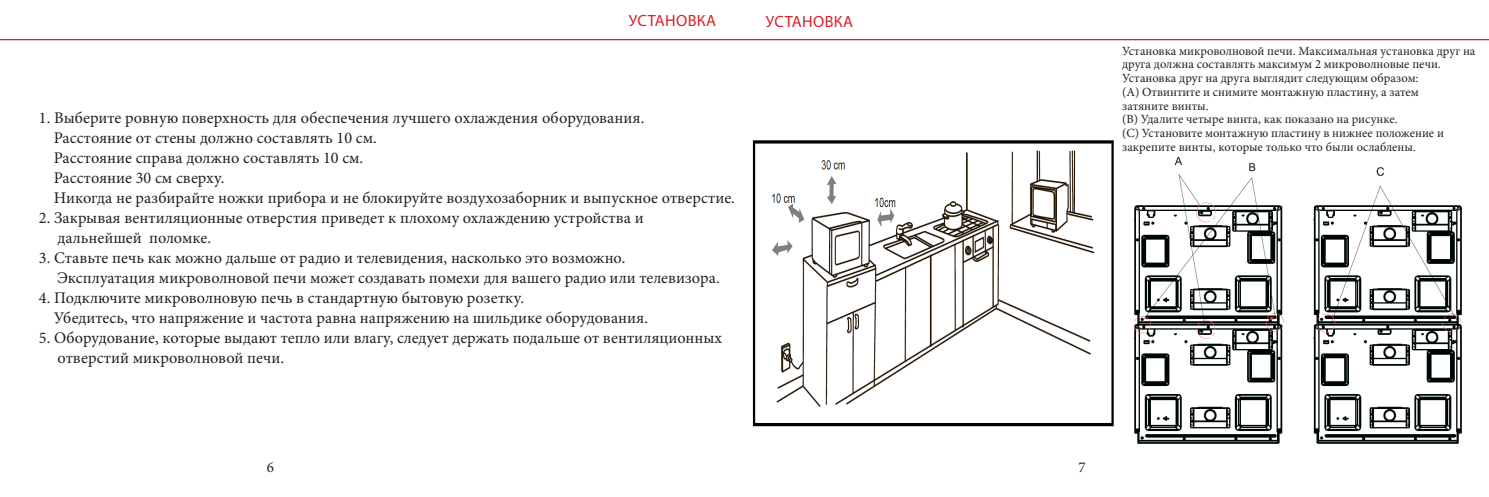
<style>
.page{position:relative;width:1489px;height:497px;background:#fff}
.page>*{position:absolute;margin:0;border:0;box-sizing:border-box;transform-origin:0 0}
.t1{font:16.25px "Minion Pro";color:#231f20}
.t2{font:16.25px "Myriad Pro";letter-spacing:.02em;color:#d1232a}
.t3{font:15px "Minion Pro";color:#231f20}
.t4{font:12.5px/13.8px "Minion Pro";color:#231f20}
</style>
<div class="page">
<hr style="left:0;top:39px;width:748px;height:1px;background:#d1232a">
<hr style="left:748px;top:39px;width:740px;height:1px;background:#d1232a">
<img style="left:752px;top:140px;width:362px;height:287px">
<img style="left:1133px;top:156px;width:329px;height:288px">
<p class="t2" style="left:629px;top:11px;width:89px">УСТАНОВКА</p>
<p class="t2" style="left:766px;top:11px;width:89px">УСТАНОВКА</p>
<p class="t1" style="left:39px;top:106px;width:607px">1. Выберите ровную поверхность для обеспечения лучшего охлаждения оборудования.</p>
<p class="t1" style="left:54px;top:126px;width:324px">Расстояние от стены должно составлять 10 см.</p>
<p class="t1" style="left:54px;top:146px;width:311px">Расстояние справа должно составлять 10 см.</p>
<p class="t1" style="left:54px;top:166px;width:172px">Расстояние 30 см сверху.</p>
<p class="t1" style="left:54px;top:186px;width:682px">Никогда не разбирайте ножки прибора и не блокируйте воздухозаборник и выпускное отверстие.</p>
<p class="t1" style="left:39px;top:206px;width:606px">2. Закрывая вентиляционные отверстия приведет к плохому охлаждению устройства и</p>
<p class="t1" style="left:57px;top:226px;width:155px">дальнейшей поломке.</p>
<p class="t1" style="left:39px;top:246px;width:588px">3. Ставьте печь как можно дальше от радио и телевидения, насколько это возможно.</p>
<p class="t1" style="left:57px;top:266px;width:663px">Эксплуатация микроволновой печи может создавать помехи для вашего радио или телевизора.</p>
<p class="t1" style="left:39px;top:286px;width:486px">4. Подключите микроволновую печь в стандартную бытовую розетку.</p>
<p class="t1" style="left:54px;top:306px;width:596px">Убедитесь, что напряжение и частота равна напряжению на шильдике оборудования.</p>
<p class="t1" style="left:39px;top:326px;width:684px">5. Оборудование, которые выдают тепло или влагу, следует держать подальше от вентиляционных</p>
<p class="t1" style="left:57px;top:346px;width:228px">отверстий микроволновой печи.</p>
<p class="t4" style="left:1121px;top:44px;width:355px">Установка микроволновой печи. Максимальная установка друг на друга должна составлять максимум 2 микроволновые печи.<br>Установка друг на друга выглядит следующим образом:</p>
<p class="t4" style="left:1121px;top:85px;width:298px">(A) Отвинтите и снимите монтажную пластину, а затем</p>
<p class="t4" style="left:1121px;top:99px;width:88px">затяните винты.</p>
<p class="t4" style="left:1121px;top:112px;width:277px">(B) Удалите четыре винта, как показано на рисунке.</p>
<p class="t4" style="left:1121px;top:126px;width:323px">(C) Установите монтажную пластину в нижнее положение и</p>
<p class="t4" style="left:1121px;top:140px;width:295px">закрепите винты, которые только что были ослаблены.</p>
<p class="t3" style="left:267px;top:456px;width:9px">6</p>
<p class="t3" style="left:1078px;top:456px;width:9px">7</p>
</div>
